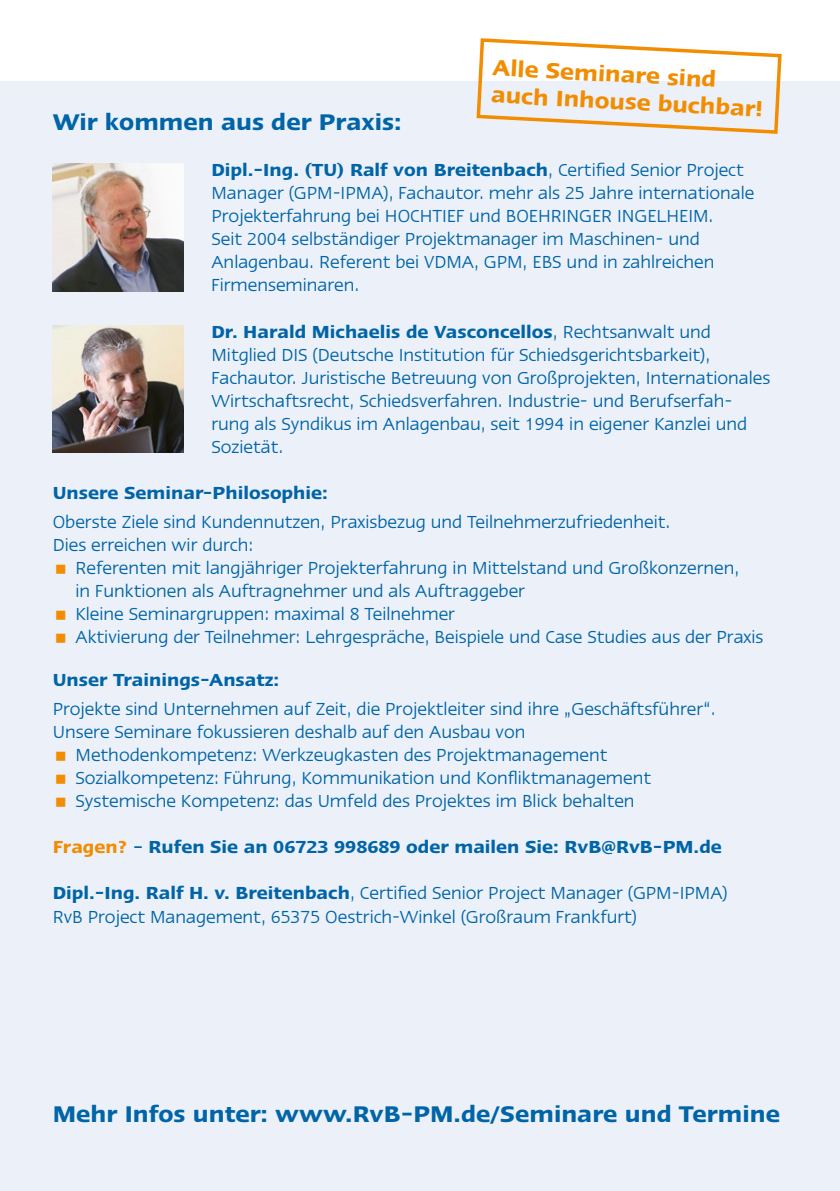
<style>
.page{position:relative;width:840px;height:1191px;background:#fff}
.page>*{position:absolute;margin:0;border:0;box-sizing:border-box;transform-origin:0 0}
.t1{font:600 26px "Linotype Ergo";color:#0064a7}
.t2{font:600 25.4px/27px "Linotype Ergo";color:#f28c00}
.t3{font:20px/23px "Linotype Ergo";color:#0064a7}
.t4{font:600 20px "Linotype Ergo";color:#0064a7}
.s1{font-weight:600}
.s2{color:#f28c00}
</style>
<div class="page">
<div style="left:0;top:81px;width:839px;height:1110px;background:#ecf1f9"></div>
<svg style="left:476px;top:38px;width:306px;height:96px"></svg>
<img style="left:53px;top:164px;width:130px;height:127px">
<img style="left:53px;top:325px;width:130px;height:127px">
<p class="t2" style="left:493px;top:54px;width:273px;rotate:3deg">Alle Seminare sind auch Inhouse buchbar!</p>
<h1 class="t1" style="left:53px;top:108px;width:350px">Wir kommen aus der Praxis:</h1>
<p class="t3" style="left:211px;top:158px;width:544px"><span class="s1">Dipl.-Ing. (TU) Ralf von Breitenbach</span>, Certified Senior Project Manager (GPM-IPMA), Fachautor. mehr als 25 Jahre internationale Projekterfahrung bei HOCHTIEF und BOEHRINGER INGELHEIM.<br>Seit 2004 selbständiger Projektmanager im Maschinen- und Anlagenbau. Referent bei VDMA, GPM, EBS und in zahlreichen Firmenseminaren.</p>
<p class="t3" style="left:211px;top:320px;width:560px"><span class="s1">Dr. Harald Michaelis de Vasconcellos</span>, Rechtsanwalt und Mitglied DIS (Deutsche Institution für Schiedsgerichtsbarkeit), Fachautor. Juristische Betreuung von Großprojekten, Internationales Wirtschaftsrecht, Schiedsverfahren. Industrie- und Berufserfah&shy;rung als Syndikus im Anlagenbau, seit 1994 in eigener Kanzlei und Sozietät.</p>
<p class="t4" style="left:53px;top:482px;width:276px">Unsere Seminar-Philosophie:</p>
<p class="t3" style="left:53px;top:510px;width:618px">Oberste Ziele sind Kundennutzen, Praxisbezug und Teilnehmerzufriedenheit.<br>Dies erreichen wir durch:</p>
<p class="t3" style="left:75px;top:556px;width:689px">Referenten mit langjähriger Projekterfahrung in Mittelstand und Großkonzernen,<br>in Funktionen als Auftragnehmer und als Auftraggeber<br>Kleine Seminargruppen: maximal 8 Teilnehmer<br>Aktivierung der Teilnehmer: Lehrgespräche, Beispiele und Case Studies aus der Praxis</p>
<p class="t4" style="left:53px;top:669px;width:228px">Unser Trainings-Ansatz:</p>
<p class="t3" style="left:53px;top:697px;width:664px">Projekte sind Unternehmen auf Zeit, die Projektleiter sind ihre „Geschäftsführer“.</p>
<p class="t3" style="left:53px;top:720px;width:474px">Unsere Seminare fokussieren deshalb auf den Ausbau von</p>
<p class="t3" style="left:75px;top:743px;width:533px">Methodenkompetenz: Werkzeugkasten des Projektmanagement</p>
<p class="t3" style="left:75px;top:766px;width:577px">Sozialkompetenz: Führung, Kommunikation und Konfliktmanagement</p>
<p class="t3" style="left:75px;top:789px;width:560px">Systemische Kompetenz: das Umfeld des Projektes im Blick behalten</p>
<p class="t4" style="left:53px;top:836px;width:670px"><span class="s2">Fragen?</span> – Rufen Sie an 06723 998689 oder mailen Sie: RvB@RvB-PM.de</p>
<p class="t3" style="left:53px;top:881px;width:676px"><span class="s1">Dipl.-Ing. Ralf H. v. Breitenbach</span>, Certified Senior Project Manager (GPM-IPMA)<br>RvB Project Management, 65375 Oestrich-Winkel (Großraum Frankfurt)</p>
<h1 class="t1" style="left:53px;top:1100px;width:728px">Mehr Infos unter: www.RvB-PM.de/Seminare und Termine</h1>
</div>
